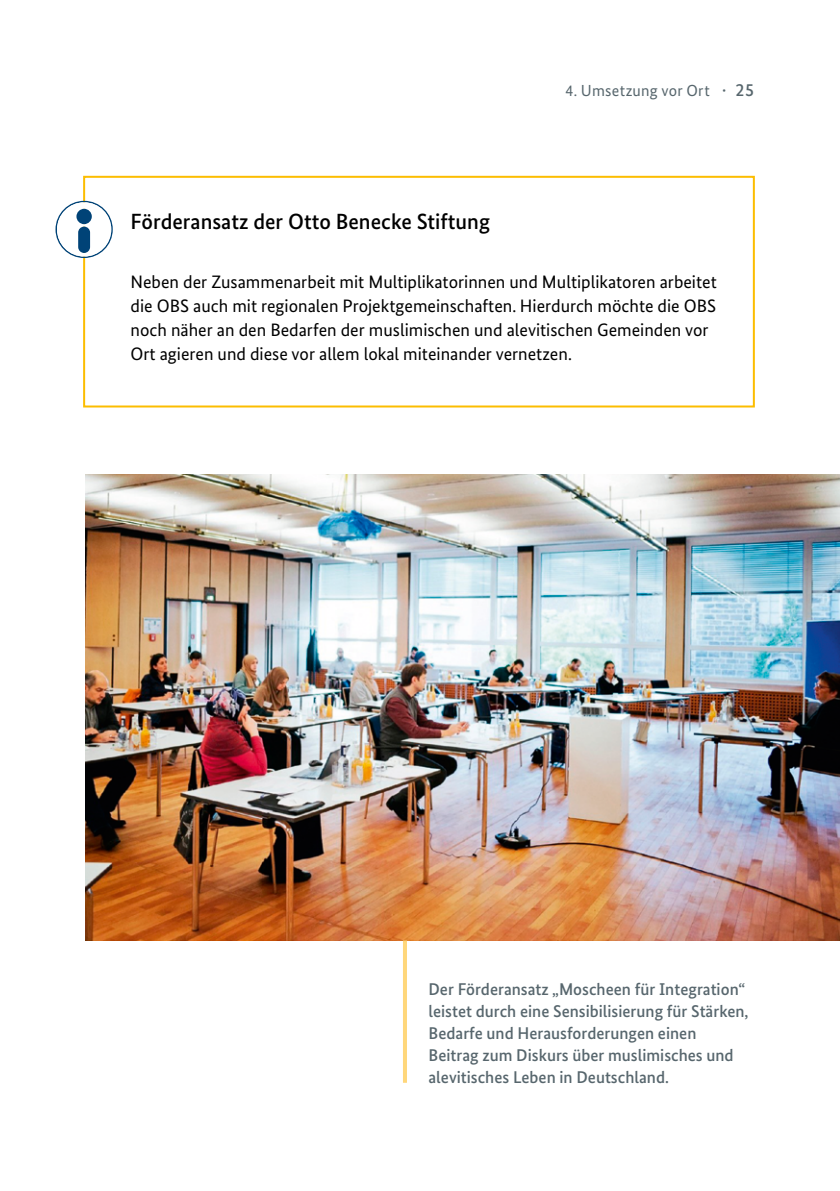
<style>
.page{position:relative;width:840px;height:1191px;background:#fff}
.page>*{position:absolute;margin:0;border:0;box-sizing:border-box;transform-origin:0 0}
.t1{font:500 22px "Bundes Sans";color:#000}
.t2{font:18px/24px "Bundes Sans";color:#000}
.t3{font:500 17px/22px "Bundes Sans";color:#57666d}
.t4{font:16px "Bundes Sans";letter-spacing:.015em;color:#57666d}
.s1{font-weight:500;font-size:18px}
</style>
<div class="page">
<img style="left:85px;top:475px;width:754px;height:465px">
<hr style="left:403px;top:940px;width:4px;height:142px;background:#ffd77b">
<div style="left:83px;top:176px;width:671px;height:231px;border:2px solid #fcbd00"></div>
<svg style="left:55px;top:201px;width:58px;height:57px"></svg>
<div style="left:78px;top:227px;width:12px;height:26px;background:#004377;border-radius:6px"></div>
<div style="left:76px;top:209px;width:16px;height:15px;background:#004377;border-radius:50%"></div>
<h3 class="t1" style="left:130px;top:208px;width:361px">Förderansatz der Otto Benecke Stiftung</h3>
<p class="t4" style="left:565px;top:81px;width:190px">4. Umsetzung vor Ort <span class="s1">· 25</span></p>
<p class="t2" style="left:130px;top:270px;width:587px">Neben der Zusammenarbeit mit Multiplikatorinnen und Multiplikatoren arbeitet die OBS auch mit regionalen Projektgemeinschaften. Hierdurch möchte die OBS noch näher an den Bedarfen der muslimischen und alevitischen Gemeinden vor Ort agieren und diese vor allem lokal miteinander vernetzen.</p>
<p class="t3" style="left:428px;top:977px;width:321px">Der Förderansatz „Moscheen für Integration“ leistet durch eine Sensibilisierung für Stärken, Bedarfe und Herausforderungen einen Beitrag zum Diskurs über muslimisches und alevitisches Leben in Deutschland.</p>
</div>
